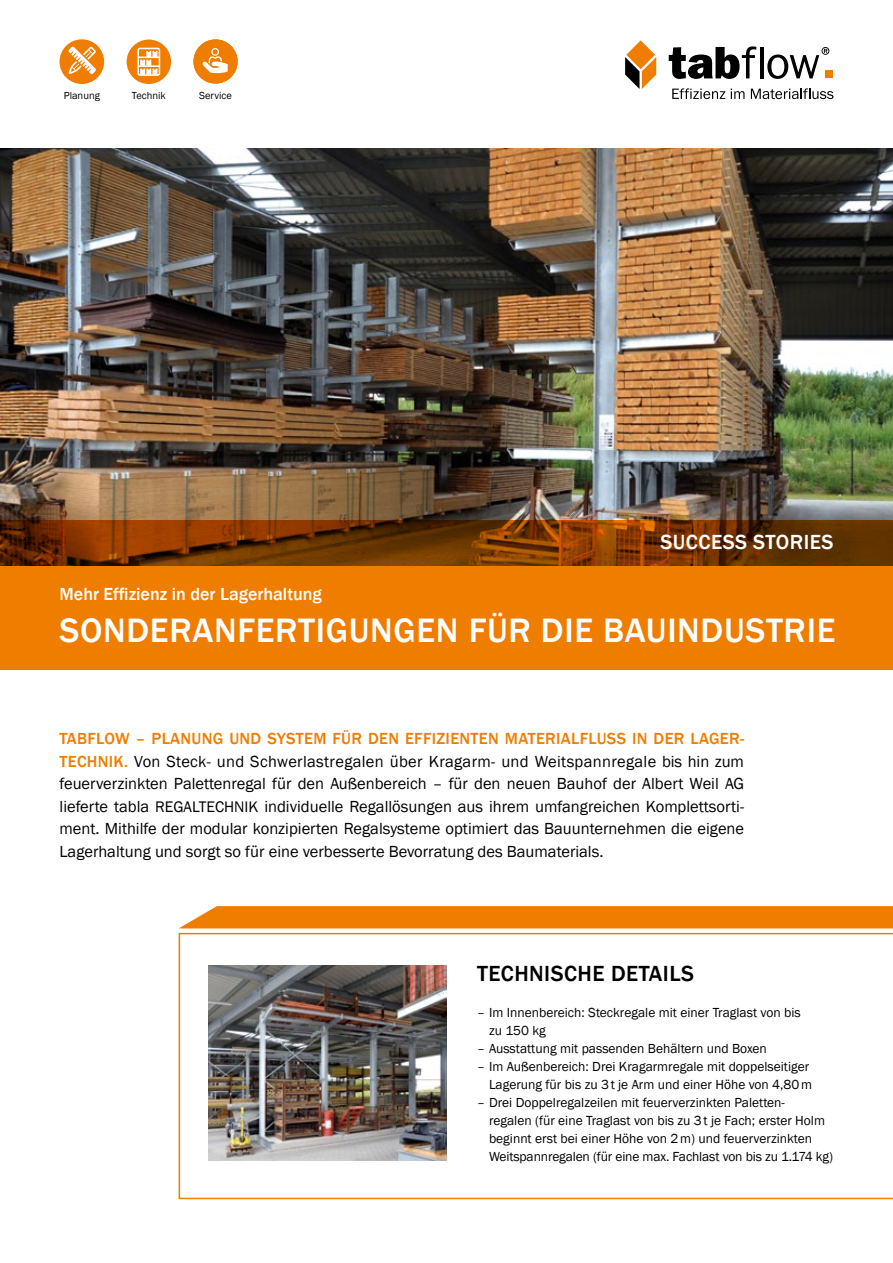
<style>
.page{position:relative;width:893px;height:1263px;background:#fff}
.page>*{position:absolute;margin:0;border:0;box-sizing:border-box;transform-origin:0 0}
.t1{font:500 34.8px "Franklin Gothic";letter-spacing:.02em;color:#fff}
.t2{font:500 22.5px "Franklin Gothic";letter-spacing:.02em;color:#000}
.t3{font:500 21px "Franklin Gothic";letter-spacing:.02em;color:#fff}
.t4{font:500 18px "Franklin Gothic";color:#fff}
.t5{font:16.5px/22.5px "Franklin Gothic";color:#000;text-align:justify}
.t6{font:500 16.5px "Franklin Gothic";letter-spacing:.02em;color:#ef7d00}
.t7{font:13.5px/18px "Franklin Gothic";color:#000}
.t8{font:10.5px "Franklin Gothic";color:#000}
.s1{font-weight:500;color:#ef7d00}
.s2{font-size:15.75px}
</style>
<div class="page">
<img style="left:0;top:149px;width:893px;height:371px">
<svg style="left:0;top:520px;width:893px;height:150px;background:#c86600"></svg>
<svg style="left:669px;top:46px;width:87px;height:33px"></svg>
<hr style="left:760px;top:47px;width:4px;height:31px;background:#000">
<div style="left:825px;top:70px;width:8px;height:8px;background:#ef7d00"></div>
<svg style="left:767px;top:47px;width:62px;height:32px"></svg>
<svg style="left:625px;top:40px;width:31px;height:49px"></svg>
<svg style="left:672px;top:88px;width:53px;height:11px"></svg>
<svg style="left:731px;top:89px;width:13px;height:10px"></svg>
<svg style="left:751px;top:88px;width:82px;height:11px"></svg>
<div style="left:60px;top:39px;width:44px;height:45px;background:#ef7d00;border-radius:50%"></div>
<svg style="left:68px;top:47px;width:28px;height:27px"></svg>
<svg style="left:179px;top:933px;width:714px;height:266px"></svg>
<svg style="left:179px;top:906px;width:714px;height:22px;background:#ef8108"></svg>
<div style="left:127px;top:40px;width:44px;height:44px;background:#ef7d00;border-radius:50%"></div>
<svg style="left:137px;top:48px;width:23px;height:28px"></svg>
<div style="left:193px;top:39px;width:45px;height:45px;background:#ef7d00;border-radius:50%"></div>
<svg style="left:203px;top:48px;width:25px;height:25px"></svg>
<img style="left:208px;top:966px;width:238px;height:195px">
<p class="t8" style="left:64px;top:89px;width:38px">Planung</p>
<p class="t8" style="left:132px;top:89px;width:35px">Technik</p>
<p class="t8" style="left:199px;top:89px;width:34px">Service</p>
<p class="t3" style="left:660px;top:529px;width:154px">SUCCESS STORIES</p>
<p class="t4" style="left:60px;top:583px;width:264px">MEHR EFFIZIENZ IN DER LAGERHALTUNG</p>
<h1 class="t1" style="left:60px;top:609px;width:777px">SONDERANFERTIGUNGEN FÜR DIE BAUINDUSTRIE</h1>
<p class="t6" style="left:60px;top:728px;width:238px">TABFLOW – PLANUNG UND SYSTEM</p>
<p class="t6" style="left:333px;top:728px;width:239px">FÜR DEN EFFIZIENTEN MATERIALFL</p>
<p class="t5" style="left:60px;top:728px;width:686px;text-indent:537px"><span class="s1">USS IN DER LAGER-TECHNI K.</span> Von Steck- und Schwerlastregalen über Kragarm- und Weitspannregale bis hin zum feuerverzinkten Palettenregal für den Außenbereich – für den neuen Bauhof der Albert Weil AG lieferte tabla <span class="s2">REGALTECHNIK</span> individuelle Regallösungen aus ihrem umfangreichen Komplettsorti&shy;ment. Mithilfe der modular konzipierten Regalsysteme optimiert das Bauunternehmen die eigene Lagerhaltung und sorgt so für eine verbesserte Bevorratung des Baumaterials.</p>
<h2 class="t2" style="left:477px;top:959px;width:148px">TECHNISCHE DETA</h2>
<h2 class="t2" style="left:663px;top:959px;width:19px">ILS</h2>
<p class="t7" style="left:489px;top:1004px;width:313px;text-indent:-12px">– Im Innenbereich: Steckregale mit einer Traglast von bis zu 150 kg</p>
<p class="t7" style="left:477px;top:1040px;width:291px">– Ausstattung mit passenden Behältern und Boxen</p>
<p class="t7" style="left:477px;top:1058px;width:337px;text-align:right">– Im Außenbereich: Drei Kragarmregale mit doppelseitiger<br>Lagerung für bis zu 3t je Arm und einer Höhe von 4,80m</p>
<p class="t7" style="left:489px;top:1094px;width:345px;text-indent:-12px">– Drei Doppelregalzeilen mit feuerverzinkten Paletten-<br>regalen (für eine Traglast von bis zu 3t je Fach; erster Holm beginnt erst bei einer Höhe von 2m) und feuerverzinkten Weitspannregalen (für eine max. Fachlast von bis zu 1.174 kg)</p>
</div>
